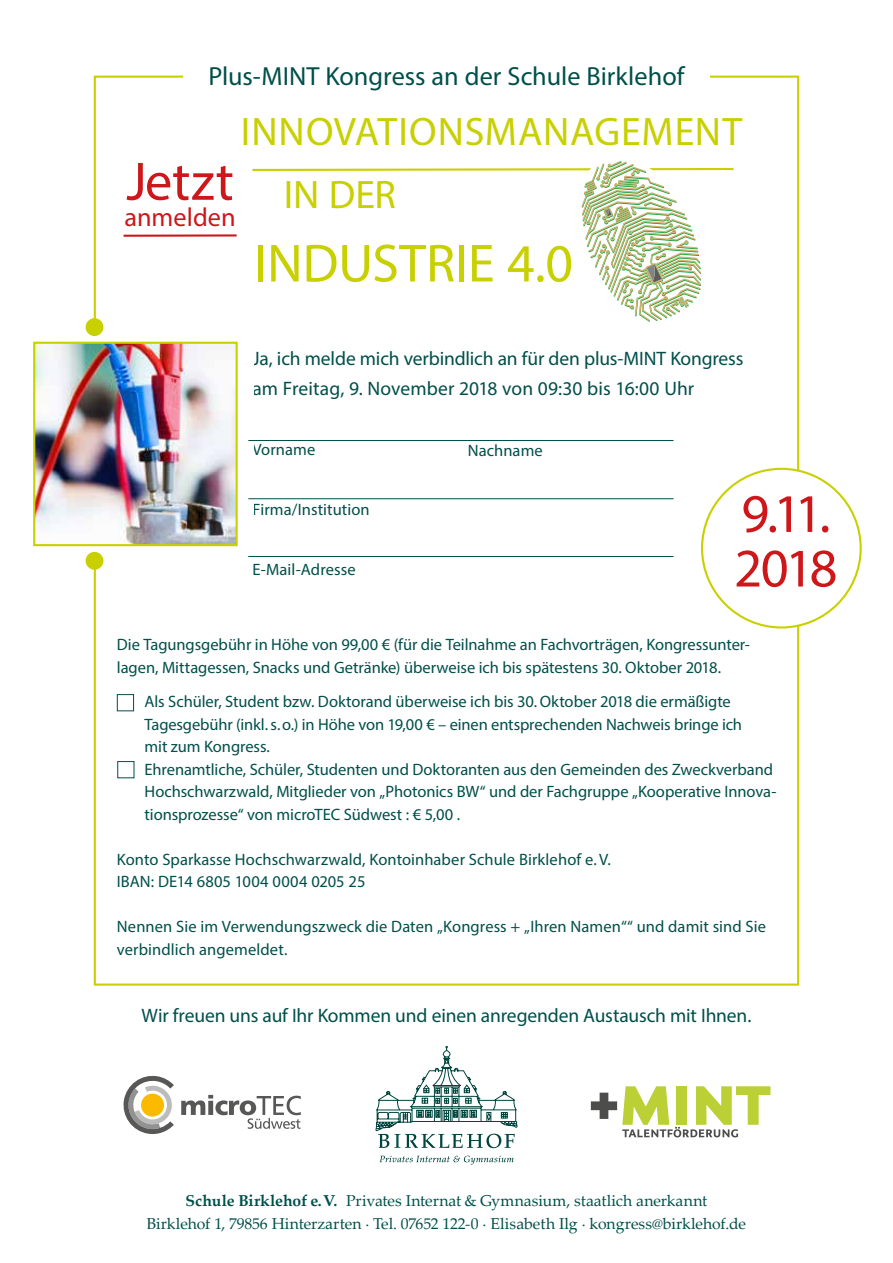
<style>
.page{position:relative;width:893px;height:1263px;background:#fff}
.page>*{position:absolute;margin:0;border:0;box-sizing:border-box;transform-origin:0 0}
.t1{font:54.6px/54.6px "Myriad Pro";letter-spacing:-.03em;color:#cd171a}
.t2{font:54px "Myriad Pro";letter-spacing:-.005em;color:#c8d000}
.t3{font:39.9px/63px "Myriad Pro";letter-spacing:.02em;color:#c8d000}
.t4{font:26.25px "Myriad Pro";color:#004f4a}
.t5{font:26.25px "Myriad Pro";color:#cd171a}
.t6{font:19.5px/30px "Myriad Pro";letter-spacing:-.005em;color:#004f4a}
.t7{font:16.5px/22.5px "Myriad Pro";color:#004f4a}
.t8{font:15.75px/22.5px "Palatino Linotype";letter-spacing:-.005em;color:#004f4a;text-align:center}
.s1{font-weight:700}
</style>
<div class="page">
<img style="left:36px;top:345px;width:199px;height:198px">
<div style="left:33px;top:342px;width:205px;height:204px;border:2px solid #c8d000"></div>
<div style="left:86px;top:318px;width:17px;height:18px;background:#c8d000;border-radius:50%"></div>
<div style="left:86px;top:552px;width:17px;height:18px;background:#c8d000;border-radius:50%"></div>
<svg style="left:379px;top:1155px;width:135px;height:10px"></svg>
<svg style="left:376px;top:1046px;width:141px;height:102px"></svg>
<svg style="left:252px;top:160px;width:482px;height:162px"></svg>
<hr style="left:124px;top:234px;width:113px;height:3px;background:#cd171a">
<svg style="left:181px;top:1095px;width:120px;height:34px"></svg>
<svg style="left:124px;top:1076px;width:50px;height:58px"></svg>
<svg style="left:591px;top:1086px;width:179px;height:51px"></svg>
<hr style="left:248px;top:440px;width:426px;height:1px;background:#004f4a">
<hr style="left:248px;top:498px;width:426px;height:1px;background:#004f4a">
<hr style="left:248px;top:556px;width:426px;height:1px;background:#004f4a">
<div style="left:117px;top:694px;width:17px;height:17px;border:1px solid #004f4a"></div>
<div style="left:117px;top:761px;width:17px;height:17px;border:1px solid #004f4a"></div>
<h3 class="t4" style="left:208px;top:60px;width:477px">Plus-MINT Kongress an der Schule Birklehof</h3>
<h1 class="t1" style="left:126px;top:153px;width:109px">Jetzt</h1>
<h3 class="t5" style="left:124px;top:201px;width:113px">anmelden</h3>
<h3 class="t3" style="left:284px;top:99px;width:460px;text-indent:-43px">INNOVATIONSMANAGEMENT<br>IN DER</h3>
<h2 class="t2" style="left:254px;top:230px;width:320px">INDUSTRIE 4.0</h2>
<p class="t6" style="left:252px;top:344px;width:492px">Ja, ich melde mich verbindlich an für den plus-MINT Kongress am Freitag, 9. November 2018 von 09:30 bis 16:00 Uhr</p>
<p class="t7" style="left:252px;top:438px;width:64px">Vorname</p>
<p class="t7" style="left:252px;top:498px;width:119px">Firma/Institution</p>
<p class="t7" style="left:252px;top:558px;width:105px">E-Mail-Adresse</p>
<p class="t7" style="left:468px;top:439px;width:77px">Nachname</p>
<h1 class="t1" style="left:734px;top:485px;width:105px">9.11.<br>2018</h1>
<p class="t7" style="left:117px;top:633px;width:634px">Die Tagungsgebühr in Höhe von 99,00 € (für die Teilnahme an Fachvorträgen, Kongressunter&shy;lagen, Mittagessen, Snacks und Getränke) überweise ich bis spätestens 30. Oktober 2018.</p>
<p class="t7" style="left:145px;top:690px;width:633px">Als Schüler, Student bzw. Doktorand überweise ich bis 30. Oktober 2018 die ermäßigte Tagesgebühr (inkl. s. o.) in Höhe von 19,00 € – einen entsprechenden Nachweis bringe ich<br>mit zum Kongress.<br>Ehrenamtliche, Schüler, Studenten und Doktoranten aus den Gemeinden des Zweckverband Hochschwarzwald, Mitglieder von „Photonics BW“ und der Fachgruppe „Kooperative Innova&shy;tionsprozesse“ von microTEC Südwest : € 5,00 .</p>
<p class="t7" style="left:117px;top:848px;width:495px">Konto Sparkasse Hochschwarzwald, Kontoinhaber Schule Birklehof e. V.<br>IBAN: DE14 6805 1004 0004 0205 25</p>
<p class="t7" style="left:117px;top:915px;width:651px">Nennen Sie im Verwendungszweck die Daten „Kongress + „Ihren Namen““ und damit sind Sie verbindlich angemeldet.</p>
<p class="t6" style="left:142px;top:1000px;width:611px">Wir freuen uns auf Ihr Kommen und einen anregenden Austausch mit Ihnen.</p>
<p class="t8" style="left:147px;top:1189px;width:601px"><span class="s1">Schule Birklehof e. V.</span> Privates Internat &amp; Gymnasium, staatlich anerkannt<br>Birklehof 1, 79856 Hinterzarten . Tel. 07652 122-0 . Elisabeth Ilg . kongress@birklehof.de</p>
</div>
